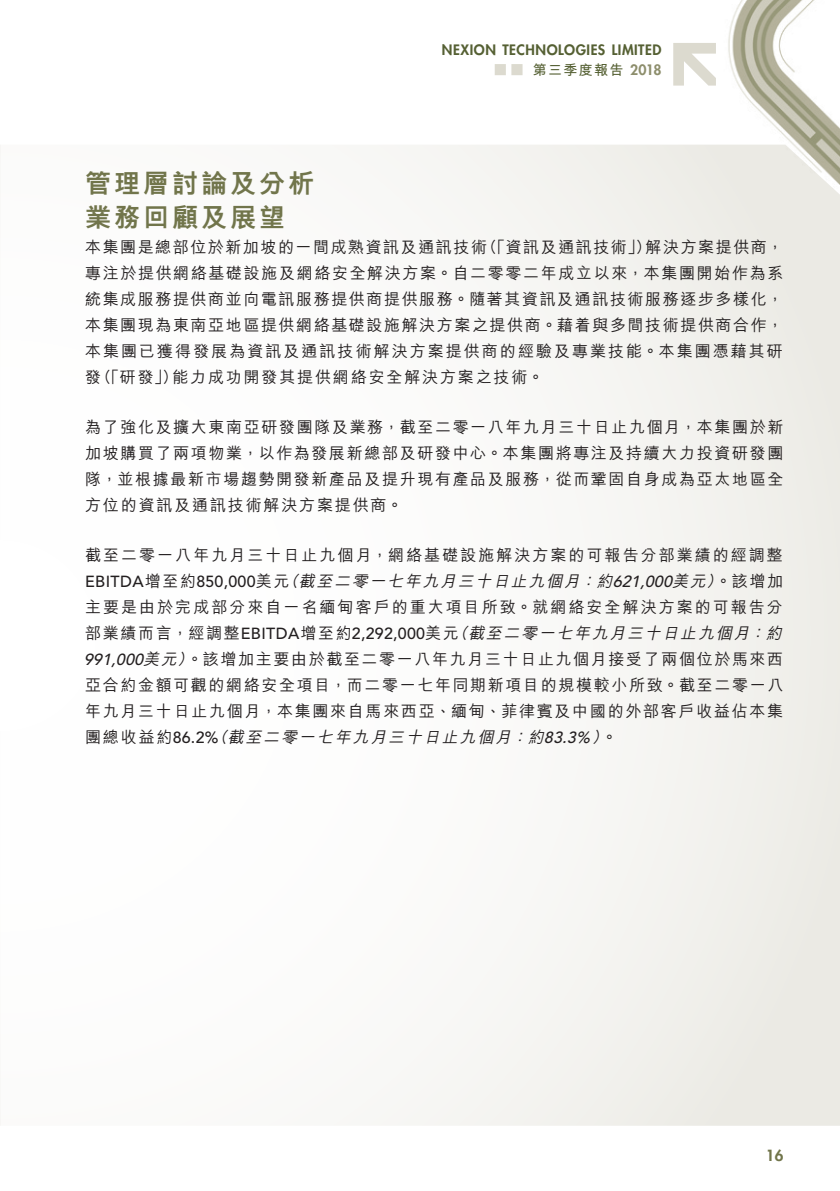
<style>
.page{position:relative;width:840px;height:1191px;background:#fff}
.page>*{position:absolute;margin:0;border:0;box-sizing:border-box;transform-origin:0 0}
._03_H1{font:800 26px "M Hei HK";letter-spacing:.115em;color:#71754b}
._01_Body_Text{font:500 16px/26px "M Hei HK";letter-spacing:.1em;color:#231f20;text-align:justify}
._01_Body_Text-2{font:500 16px/26px "M Hei HK";letter-spacing:.125em;color:#231f20;text-align:right}
._01_Body_Text-3{font:italic 500 16px "M Hei HK";color:#231f20}
._01_Body_Text-4{font:italic 500 16px "Avenir LT Std";color:#231f20}
._01_Body_Text-5{font:500 16px "Avenir LT Std";letter-spacing:.025em;color:#231f20}
.t1{font:800 15px "Futura Std";color:#71754b}
.t2{font:800 14px "Futura Std";letter-spacing:.04em;color:#556033}
.t3{font:700 14px "M Hei HK";letter-spacing:.1em;color:#556033}
.t4{font:800 14px "Futura Std";color:#8d8e6c}
.s1{font-style:italic}
.s2{font-family:"M Hei HK"}
.s3{font-family:"Avenir LT Std"}
.s4{font-family:"M Hei HK";font-style:normal}
</style>
<div class="page">
<svg style="left:368px;top:145px;width:471px;height:980px;fill:#f5f5f2"></svg>
<img style="left:723px;top:0;width:116px;height:234px">
<svg style="left:494px;top:64px;width:28px;height:11px"></svg>
<svg style="left:673px;top:43px;width:42px;height:43px"></svg>
<svg style="left:0;top:145px;width:1px;height:980px"></svg>
<p class="t2" style="left:441px;top:41px;width:56px">NEXION</p>
<p class="t2" style="left:502px;top:41px;width:104px">TECHNOLOGIES</p>
<p class="t2" style="left:611px;top:41px;width:51px">LIMITED</p>
<p class="_03_H1" style="left:85px;top:170px;width:230px">管理層討論及分析</p>
<p class="_03_H1" style="left:85px;top:204px;width:201px">業務回顧及展望</p>
<p class="t3" style="left:532px;top:59px;width:92px">第三季度報告</p>
<p class="t4" style="left:629px;top:61px;width:33px">2018</p>
<p class="_01_Body_Text" style="left:85px;top:232px;width:403px">本集團是總部位於新加坡的一間成熟資訊及通訊技術</p>
<p class="_01_Body_Text" style="left:85px;top:258px;width:699px">專注於提供網絡基礎設施及網絡安全解決方案。自二零零二年成立以來，本集團開始作為系</p>
<p class="_01_Body_Text" style="left:85px;top:284px;width:699px">統集成服務提供商並向電訊服務提供商提供服務。隨著其資訊及通訊技術服務逐步多樣化，</p>
<p class="_01_Body_Text" style="left:85px;top:310px;width:699px">本集團現為東南亞地區提供網絡基礎設施解決方案之提供商。藉着與多間技術提供商合作，</p>
<p class="_01_Body_Text-2" style="left:85px;top:336px;width:699px">本集團已獲得發展為資訊及通訊技術解決方案提供商的經驗及專業技能。本集團憑藉其研</p>
<p class="_01_Body_Text" style="left:172px;top:362px;width:372px">能力成功開發其提供網絡安全解決方案之技術。</p>
<p class="_01_Body_Text" style="left:645px;top:232px;width:139px">解決方案提供商，</p>
<p class="_01_Body_Text" style="left:481px;top:232px;width:172px">（「資訊及通訊技術」）</p>
<p class="_01_Body_Text" style="left:95px;top:362px;width:84px">（「研發」）</p>
<p class="_01_Body_Text" style="left:85px;top:362px;width:17px">發</p>
<p class="_01_Body_Text" style="left:85px;top:412px;width:699px">為了強化及擴大東南亞研發團隊及業務，截至二零一八年九月三十日止九個月，本集團於新加坡購買了兩項物業，以作為發展新總部及研發中心。本集團將專注及持續大力投資研發團隊，並根據最新市場趨勢開發新產品及提升現有產品及服務，從而鞏固自身成為亞太地區全方位的資訊及通訊技術解決方案提供商。</p>
<p class="_01_Body_Text-2" style="left:85px;top:540px;width:699px">截至二零一八年九月三十日止九個月，網絡基礎設施解決方案的可報告分部業績的經調整<span class="s1">）</span>。該增加</p>
<p class="_01_Body_Text-5" style="left:85px;top:572px;width:206px">EBITDA<span class="s2">增至約</span>850,000<span class="s2">美元</span></p>
<p class="_01_Body_Text-2" style="left:85px;top:592px;width:699px">主要是由於完成部分來自一名緬甸客戶的重大項目所致。就網絡安全解決方案的可報告分</p>
<p class="_01_Body_Text-3" style="left:765px;top:621px;width:22px">約</p>
<p class="_01_Body_Text-3" style="left:671px;top:569px;width:40px">美元</p>
<p class="_01_Body_Text-3" style="left:298px;top:569px;width:287px">截至二零一七年九月三十日止九個月</p>
<p class="_01_Body_Text-3" style="left:596px;top:569px;width:22px">約</p>
<p class="_01_Body_Text-3" style="left:282px;top:569px;width:22px">（</p>
<p class="_01_Body_Text-4" style="left:612px;top:572px;width:65px">621,000</p>
<p class="_01_Body_Text-3" style="left:580px;top:569px;width:22px">：</p>
<p class="_01_Body_Text" style="left:177px;top:618px;width:607px;text-indent:-92px">部業績而言，經調整<span class="s3">EBITDA</span>增至約<span class="s3">2,292,000</span>美元<br><span class="s1">）</span>。該增加主要由於截至二零一八年九月三十日止九個月接受了兩個位於馬來西</p>
<p class="_01_Body_Text-3" style="left:468px;top:621px;width:287px">截至二零一七年九月三十日止九個月</p>
<p class="_01_Body_Text-3" style="left:451px;top:621px;width:22px">（</p>
<p class="_01_Body_Text-3" style="left:749px;top:621px;width:22px">：</p>
<p class="_01_Body_Text-3" style="left:143px;top:647px;width:39px">美元</p>
<p class="_01_Body_Text-4" style="left:84px;top:650px;width:65px">991,000</p>
<p class="_01_Body_Text" style="left:85px;top:670px;width:699px">亞合約金額可觀的網絡安全項目，而二零一七年同期新項目的規模較小所致。截至二零一八</p>
<p class="_01_Body_Text" style="left:85px;top:696px;width:699px">年九月三十日止九個月，本集團來自馬來西亞、緬甸、菲律賓及中國的外部客戶收益佔本集</p>
<p class="_01_Body_Text-4" style="left:543px;top:728px;width:75px">83.3% <span class="s4">。</span><span class="s2">(</span></p>
<p class="_01_Body_Text" style="left:85px;top:722px;width:135px">團總收益約<span class="s3">86.2%</span></p>
<p class="_01_Body_Text-3" style="left:227px;top:725px;width:289px">截至二零一七年九月三十日止九個月</p>
<p class="_01_Body_Text-3" style="left:527px;top:725px;width:22px">約</p>
<p class="_01_Body_Text-3" style="left:211px;top:725px;width:22px">（</p>
<p class="_01_Body_Text-3" style="left:511px;top:725px;width:22px">：</p>
<p class="t1" style="left:765px;top:1145px;width:19px">16</p>
</div>
